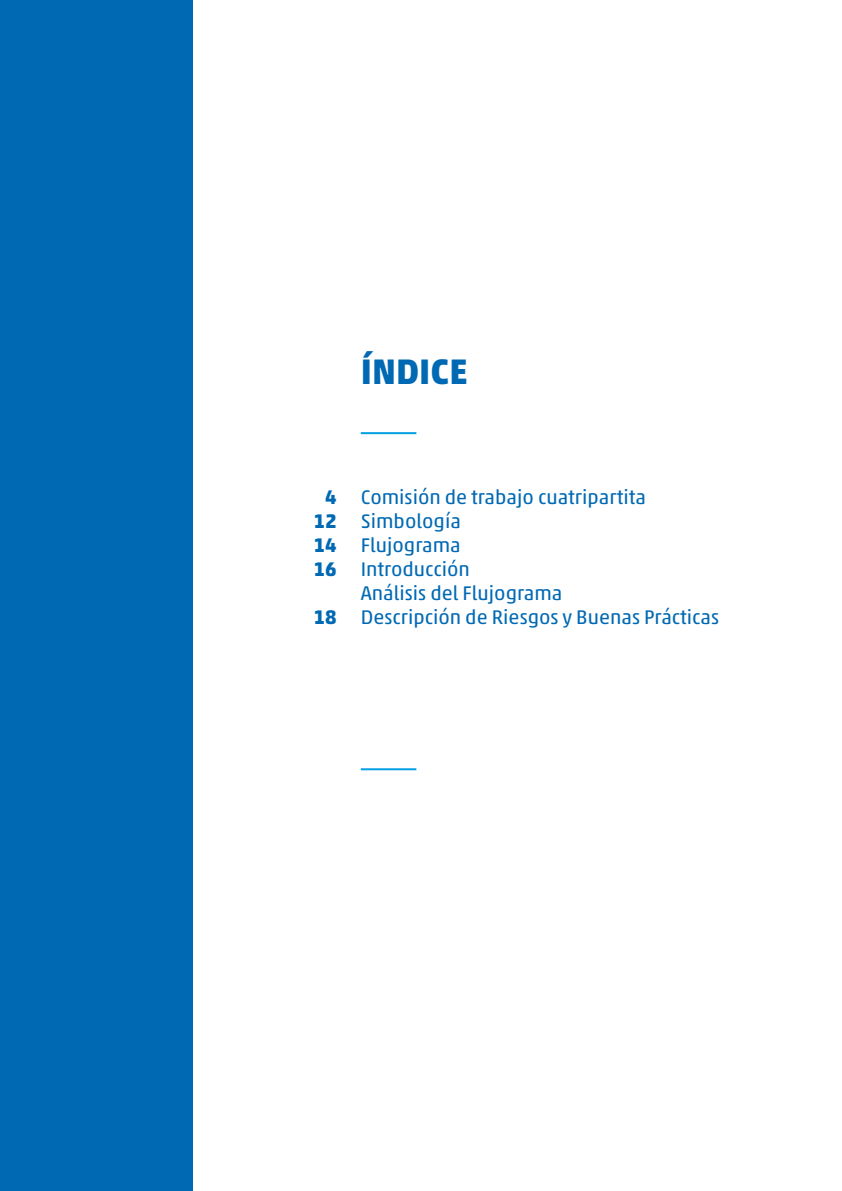
<style>
.page{position:relative;width:842px;height:1191px;background:#fff}
.page>*{position:absolute;margin:0;border:0;box-sizing:border-box;transform-origin:0 0}
.t1{font:700 36px "Akko Pro";color:#0069b4}
.t2{font:20px/24px "Akko Pro";color:#0069b4}
.t3{font:700 20px/24px "Akko Pro";color:#0069b4;text-align:center}
</style>
<div class="page">
<div style="left:0;top:0;width:192px;height:1191px;background:#0069b4"></div>
<hr style="left:361px;top:432px;width:55px;height:2px;background:#009fe3">
<hr style="left:361px;top:768px;width:55px;height:2px;background:#009fe3">
<h1 class="t1" style="left:361px;top:349px;width:108px">ÍNDICE</h1>
<p class="t3" style="left:314px;top:485px;width:25px">4<br>12<br>14<br>16</p>
<p class="t3" style="left:314px;top:605px;width:25px">18</p>
<p class="t2" style="left:361px;top:485px;width:360px">Comisión de trabajo cuatripartita<br>Simbología<br>Flujograma<br>Introducción<br>Análisis del Flujograma<br>Descripción de Riesgos y Buenas Prácticas</p>
</div>
